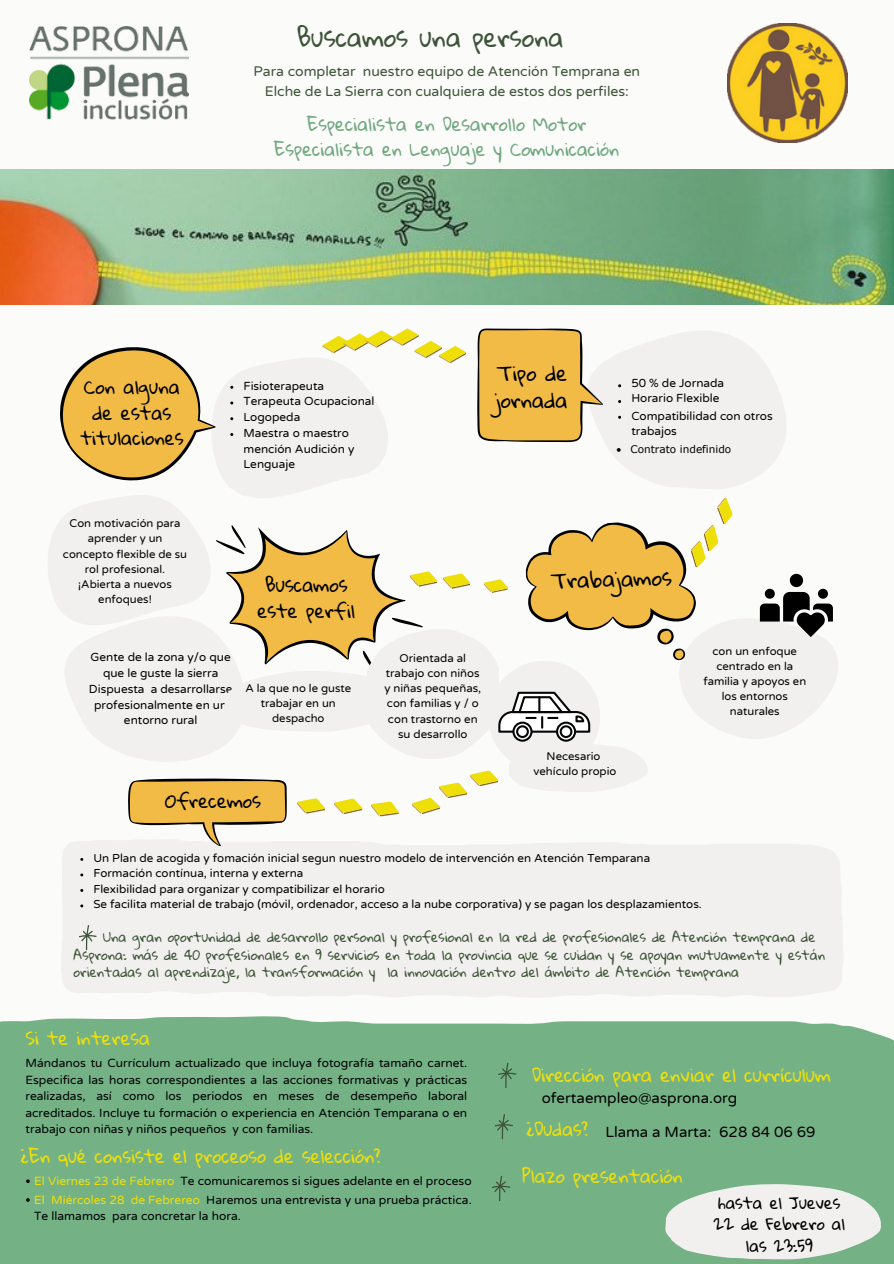
<style>
.page{position:relative;width:894px;height:1264px;background:#fff}
.page>*{position:absolute;margin:0;border:0;box-sizing:border-box;transform-origin:0 0}
.t1{font:24.9px "Gloria Hallelujah";color:#3e5438}
.t2{font:20.7px "Gloria Hallelujah";color:#000}
.t3{font:20.1px/27.9px "Gloria Hallelujah";color:#000}
.t4{font:18.45px/25.5px "Gloria Hallelujah";color:#000;text-align:center}
.t5{font:18.15px "Gloria Hallelujah";color:#efdf09}
.t6{font:18px "Gloria Hallelujah";color:#efdf09}
.t7{font:17.85px/25px "Gloria Hallelujah";color:#70a880;text-align:center}
.t8{font:15.9px/21.3px "Gloria Hallelujah";color:#000;text-align:center}
.t9{font:15px "Varela Round";color:#000}
.t10{font:14.1px/19.5px "Varela Round";color:#3e5438;text-align:center}
.t11{font:13.2px/17.4px "Gloria Hallelujah";color:#3e5438}
.t12{font:12px/16.5px "Varela Round";color:#000;text-align:justify}
.t13{font:11.85px/15.8px "Varela Round";color:#000}
.t14{font:11.7px "Varela Round";color:#000}
.t15{font:11.4px/15.3px "Varela Round";color:#000;text-align:center}
.t16{font:11.25px/15.1px "Varela Round";color:#000;text-align:center}
.t17{font:10.5px "Verdana";color:#000}
.s1{color:#efdf09}
</style>
<div class="page">
<div style="left:0;top:0;width:893px;height:1263px;background:#fbfbfa"></div>
<img style="left:0;top:170px;width:893px;height:135px">
<img style="left:30px;top:27px;width:158px;height:93px">
<img style="left:727px;top:23px;width:120px;height:120px">
<div style="left:61px;top:846px;width:195px;height:148px;background:#f1f0ee"></div>
<div style="left:256px;top:846px;width:244px;height:151px;background:#f1f0ee"></div>
<div style="left:500px;top:846px;width:343px;height:151px;background:#f1f0ee"></div>
<svg style="left:77px;top:923px;width:21px;height:28px"></svg>
<svg style="left:14px;top:304px;width:818px;height:542px"></svg>
<div style="left:0;top:1016px;width:893px;height:247px;background:#74b286"></div>
<svg style="left:663px;top:1179px;width:219px;height:84px"></svg>
<svg style="left:26px;top:1179px;width:4px;height:3px"></svg>
<svg style="left:26px;top:1198px;width:4px;height:3px"></svg>
<svg style="left:496px;top:1061px;width:22px;height:28px"></svg>
<svg style="left:492px;top:1112px;width:22px;height:28px"></svg>
<svg style="left:489px;top:1174px;width:22px;height:28px"></svg>
<p class="t1" style="left:296px;top:24px;width:268px">Buscamos una persona</p>
<p class="t10" style="left:253px;top:62px;width:388px">Para completar nuestro equipo de Atención Temprana en<br>Elche de La Sierra con cualquiera de estos dos perfiles:</p>
<h2 class="t7" style="left:274px;top:113px;width:347px">Especialista en Desarrollo Motor<br>Especialista en Lenguaje y Comunicación</h2>
<p class="t4" style="left:80px;top:375px;width:105px">Con alguna de estas titulaciones</p>
<h3 class="t16" style="left:63px;top:516px;width:126px">Con motivación para aprender y un concepto flexible de su rol profesional. ¡Abierta a nuevos enfoques!</h3>
<p class="t13" style="left:243px;top:378px;width:82px">Fisioterapeuta</p>
<p class="t13" style="left:243px;top:394px;width:132px">Terapeuta Ocupacional</p>
<p class="t13" style="left:243px;top:409px;width:58px">Logopeda</p>
<p class="t13" style="left:243px;top:425px;width:112px">Maestra o maestro mención Audición y<br>Lenguaje</p>
<p class="t4" style="left:257px;top:573px;width:99px">Buscamos este perfil</p>
<p class="t3" style="left:494px;top:359px;width:74px">Tipo de jornada</p>
<p class="t13" style="left:631px;top:375px;width:94px">50 % de Jornada<br>Horario Flexible</p>
<p class="t13" style="left:631px;top:408px;width:143px">Compatibilidad con otros trabajos</p>
<p class="t17" style="left:616px;top:442px;width:116px">• Contrato indefinido</p>
<p class="t2" style="left:550px;top:570px;width:123px;rotate:-2deg">Trabajamos</p>
<p class="t13" style="left:91px;top:649px;width:141px;text-align:center">Gente de la zona y/o que que le guste la sierra</p>
<h2 class="t13" style="left:89px;top:681px;width:145px;text-align:center">Dispuesta a desarrollarse profesionalmente en un entorno rural</h2>
<p class="t16" style="left:245px;top:680px;width:107px">A la que no le guste trabajar en un despacho</p>
<p class="t4" style="left:165px;top:789px;width:97px">Ofrecemos</p>
<p class="t15" style="left:384px;top:650px;width:98px">Orientada al trabajo con niños y niñas pequeñas, con familias y / o con trastorno en su desarrollo</p>
<p class="t16" style="left:546px;top:748px;width:55px">Necesario</p>
<p class="t16" style="left:533px;top:763px;width:84px">vehículo propio</p>
<p class="t16" style="left:703px;top:644px;width:104px">con un enfoque centrado en la familia y apoyos en los entornos naturales</p>
<p class="t14" style="left:93px;top:851px;width:558px">Un Plan de acogida y fomación inicial segun nuestro modelo de intervención en Atención Temparana</p>
<p class="t14" style="left:93px;top:866px;width:211px">Formación contínua, interna y externa</p>
<p class="t14" style="left:93px;top:882px;width:293px">Flexibilidad para organizar y compatibilizar el horario</p>
<p class="t14" style="left:93px;top:897px;width:610px">Se facilita material de trabajo (móvil, ordenador, acceso a la nube corporativa) y se pagan los desplazamientos.</p>
<p class="t11" style="left:74px;top:929px;width:753px;text-indent:30px">Una gran oportunidad de desarrollo personal y profesional en la red de profesionales de Atención temprana de<br>Asprona: más de 40 profesionales en 9 servicios en toda la provincia que se cuidan y se apoyan mutuamente y están orientadas al aprendizaje, la transformación y la innovación dentro del ámbito de Atención temprana</p>
<p class="t6" style="left:25px;top:1027px;width:126px">Si te interesa</p>
<p class="t12" style="left:25px;top:1055px;width:443px">Mándanos tu Currículum actualizado que incluya fotografía tamaño carnet.<br>Especifica las horas correspondientes a las acciones formativas y prácticas realizadas, así como los periodos en meses de desempeño laboral acreditados. Incluye tu formación o experiencia en Atención Temparana o en trabajo con niñas y niños pequeños y con familias.</p>
<p class="t6" style="left:20px;top:1146px;width:361px">¿En qué consiste el proceoso de selección?</p>
<p class="t12" style="left:34px;top:1172px;width:438px"><span class="s1">El Viernes 23 de Febrero</span> Te comunicaremos si sigues adelante en el proceso</p>
<p class="t12" style="left:34px;top:1191px;width:439px"><span class="s1">El Miércoles 28 de Febrereo</span> Haremos una entrevista y una prueba práctica.<br>Te llamamos para concretar la hora.</p>
<p class="t5" style="left:532px;top:1064px;width:300px">Dirección para enviar el currículum</p>
<p class="t9" style="left:541px;top:1088px;width:197px">ofertaempleo@asprona.org</p>
<p class="t6" style="left:526px;top:1119px;width:63px">¿Dudas?</p>
<p class="t9" style="left:605px;top:1123px;width:212px">Llama a Marta: 628 84 06 69</p>
<h3 class="t6" style="left:522px;top:1166px;width:162px">Plazo presentación</h3>
<p class="t8" style="left:713px;top:1192px;width:133px">hasta el Jueves<br>22 de Febrero al las 23:59</p>
</div>
